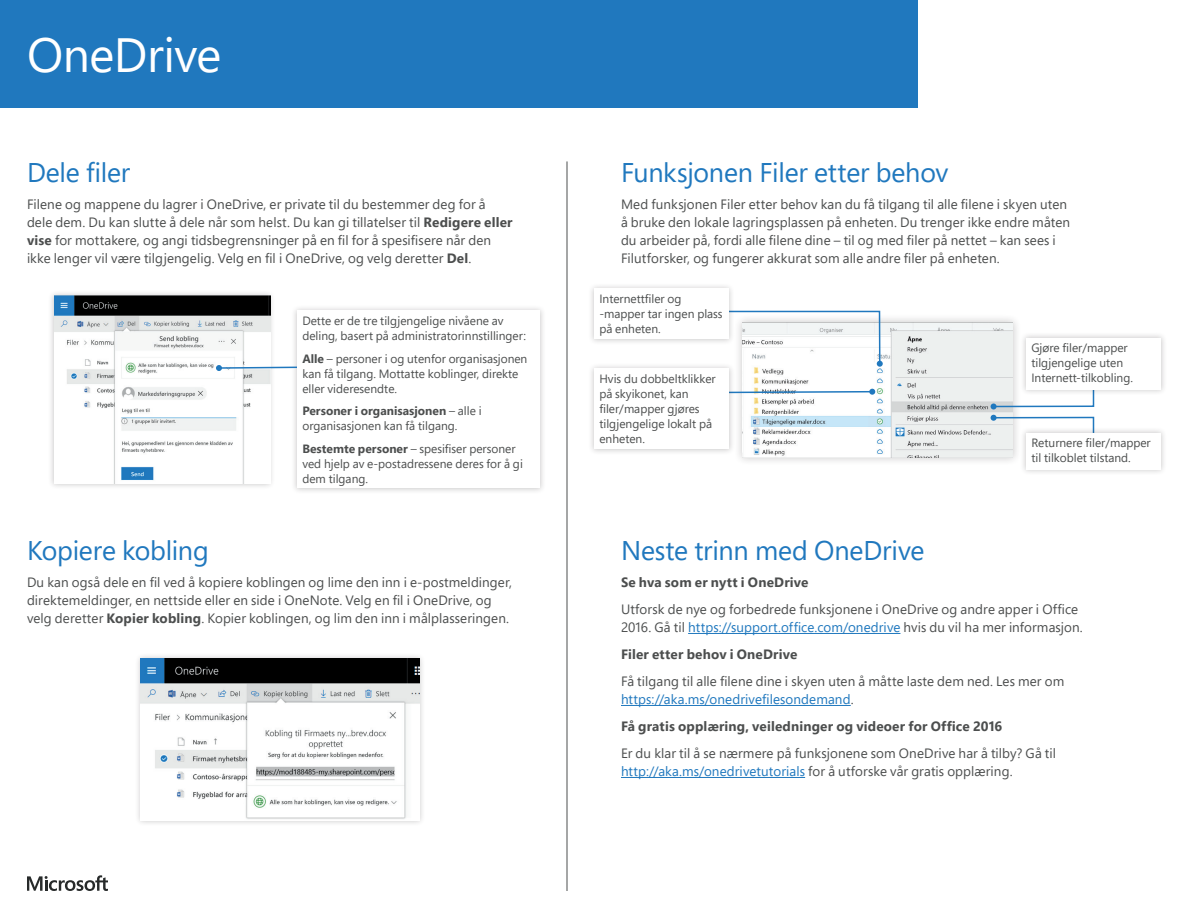
<style>
.page{position:relative;width:1188px;height:918px;background:#fff}
.page>*{position:absolute;margin:0;border:0;box-sizing:border-box;transform-origin:0 0}
.t1{font:48px "Segoe Pro";letter-spacing:-.01em;color:#fff}
.t2{font:27px "Segoe Pro";letter-spacing:-.005em;color:#2078be}
.t3{font:13.5px/18px "Segoe Pro";letter-spacing:.005em;color:#4c4e4e}
.t4{font:700 13.5px "Segoe Pro";letter-spacing:.015em;color:#4c4e4e}
.t5{font:12px/15px "Segoe Pro";color:#4c4e4e}
.s1{font-weight:700}
.s2{color:#2078be}
</style>
<div class="page">
<div style="left:0;top:0;width:918px;height:108px;background:#2078be"></div>
<svg style="left:27px;top:875px;width:81px;height:16px"></svg>
<hr style="left:567px;top:161px;width:1px;height:730px;background:#4c4e4e">
<hr style="left:688px;top:633px;width:212px;height:1px;background:#2078be">
<hr style="left:621px;top:705px;width:230px;height:1px;background:#2078be">
<hr style="left:621px;top:777px;width:184px;height:1px;background:#2078be">
<div style="left:48px;top:290px;width:228px;height:199px;background:#231f20;opacity:.25"></div>
<img style="left:54px;top:296px;width:216px;height:187px">
<div style="left:734px;top:314px;width:287px;height:153px;background:#231f20;opacity:.25"></div>
<img style="left:742px;top:322px;width:270px;height:136px">
<div style="left:134px;top:652px;width:291px;height:175px;background:#231f20;opacity:.25"></div>
<img style="left:140px;top:658px;width:279px;height:162px">
<svg style="left:734px;top:310px;width:149px;height:57px"></svg>
<svg style="left:735px;top:389px;width:140px;height:6px"></svg>
<svg style="left:991px;top:388px;width:104px;height:46px"></svg>
<div style="left:588px;top:282px;width:147px;height:63px;background:#231f20;opacity:.25"></div>
<div style="left:594px;top:288px;width:135px;height:51px;background:#fff"></div>
<div style="left:1020px;top:332px;width:147px;height:64px;background:#231f20;opacity:.25"></div>
<div style="left:1026px;top:338px;width:135px;height:52px;background:#fff"></div>
<div style="left:291px;top:305px;width:255px;height:189px;background:#231f20;opacity:.25"></div>
<div style="left:297px;top:311px;width:243px;height:177px;background:#fff"></div>
<div style="left:588px;top:362px;width:147px;height:93px;background:#231f20;opacity:.25"></div>
<div style="left:594px;top:368px;width:135px;height:81px;background:#fff"></div>
<div style="left:1020px;top:427px;width:147px;height:49px;background:#231f20;opacity:.25"></div>
<div style="left:1026px;top:433px;width:135px;height:37px;background:#fff"></div>
<svg style="left:216px;top:365px;width:81px;height:6px"></svg>
<h1 class="t1" style="left:27px;top:22px;width:196px">OneDrive</h1>
<h2 class="t2" style="left:27px;top:154px;width:105px">Dele filer</h2>
<p class="t3" style="left:27px;top:195px;width:487px">Filene og mappene du lagrer i OneDrive, er private til du bestemmer deg for å dele dem. Du kan slutte å dele når som helst. Du kan gi tillatelser til <span class="s1">Redigere eller vise</span> for mottakere, og angi tidsbegrensninger på en fil for å spesifisere når den ikke lenger vil være tilgjengelig. Velg en fil i OneDrive, og velg deretter <span class="s1">Del</span>.</p>
<p class="t5" style="left:302px;top:313px;width:225px">Dette er de tre tilgjengelige nivåene av deling, basert på administratorinnstillinger:</p>
<p class="t5" style="left:302px;top:351px;width:227px"><span class="s1">Alle</span> – personer i og utenfor organisasjonen kan få tilgang. Mottatte koblinger, direkte eller videresendte.</p>
<p class="t5" style="left:302px;top:403px;width:181px"><span class="s1">Personer i organisasjonen</span> – alle i organisasjonen kan få tilgang.</p>
<p class="t5" style="left:302px;top:441px;width:222px"><span class="s1">Bestemte personer</span> – spesifiser personer ved hjelp av e-postadressene deres for å gi dem tilgang.</p>
<h2 class="t2" style="left:27px;top:532px;width:183px">Kopiere kobling</h2>
<p class="t3" style="left:27px;top:573px;width:487px">Du kan også dele en fil ved å kopiere koblingen og lime den inn i e-postmeldinger, direktemeldinger, en nettside eller en side i OneNote. Velg en fil i OneDrive, og velg deretter <span class="s1">Kopier kobling</span>. Kopier koblingen, og lim den inn i målplasseringen.</p>
<h2 class="t2" style="left:621px;top:154px;width:329px">Funksjonen Filer etter behov</h2>
<p class="t3" style="left:621px;top:195px;width:451px">Med funksjonen Filer etter behov kan du få tilgang til alle filene i skyen uten å bruke den lokale lagringsplassen på enheten. Du trenger ikke endre måten du arbeider på, fordi alle filene dine – til og med filer på nettet – kan sees i Filutforsker, og fungerer akkurat som alle andre filer på enheten.</p>
<p class="t5" style="left:599px;top:291px;width:125px">Internettfiler og -mapper tar ingen plass på enheten.</p>
<p class="t5" style="left:599px;top:371px;width:118px">Hvis du dobbeltklikker på skyikonet, kan filer/mapper gjøres tilgjengelige lokalt på enheten.</p>
<p class="t5" style="left:1031px;top:340px;width:103px">Gjøre filer/mapper tilgjengelige uten<br>Internett-tilkobling.</p>
<p class="t5" style="left:1031px;top:435px;width:121px">Returnere filer/mapper til tilkoblet tilstand.</p>
<h2 class="t2" style="left:621px;top:532px;width:305px">Neste trinn med OneDrive</h2>
<p class="t4" style="left:621px;top:573px;width:189px">Se hva som er nytt i OneDrive</p>
<p class="t3" style="left:621px;top:600px;width:463px">Utforsk de nye og forbedrede funksjonene i OneDrive og andre apper i Office<br>2016. Gå til <span class="s2">https://support.office.com/onedrive</span> hvis du vil ha mer informasjon.</p>
<p class="t4" style="left:621px;top:645px;width:178px">Filer etter behov i OneDrive</p>
<p class="t3" style="left:621px;top:672px;width:445px">Få tilgang til alle filene dine i skyen uten å måtte laste dem ned. Les mer om <span class="s2">https://aka.ms/onedrivefilesondemand</span>.</p>
<p class="t4" style="left:621px;top:717px;width:383px">Få gratis opplæring, veiledninger og videoer for Office 2016</p>
<p class="t3" style="left:621px;top:744px;width:437px">Er du klar til å se nærmere på funksjonene som OneDrive har å tilby? Gå til <span class="s2">http://aka.ms/onedrivetutorials</span> for å utforske vår gratis opplæring.</p>
</div>
